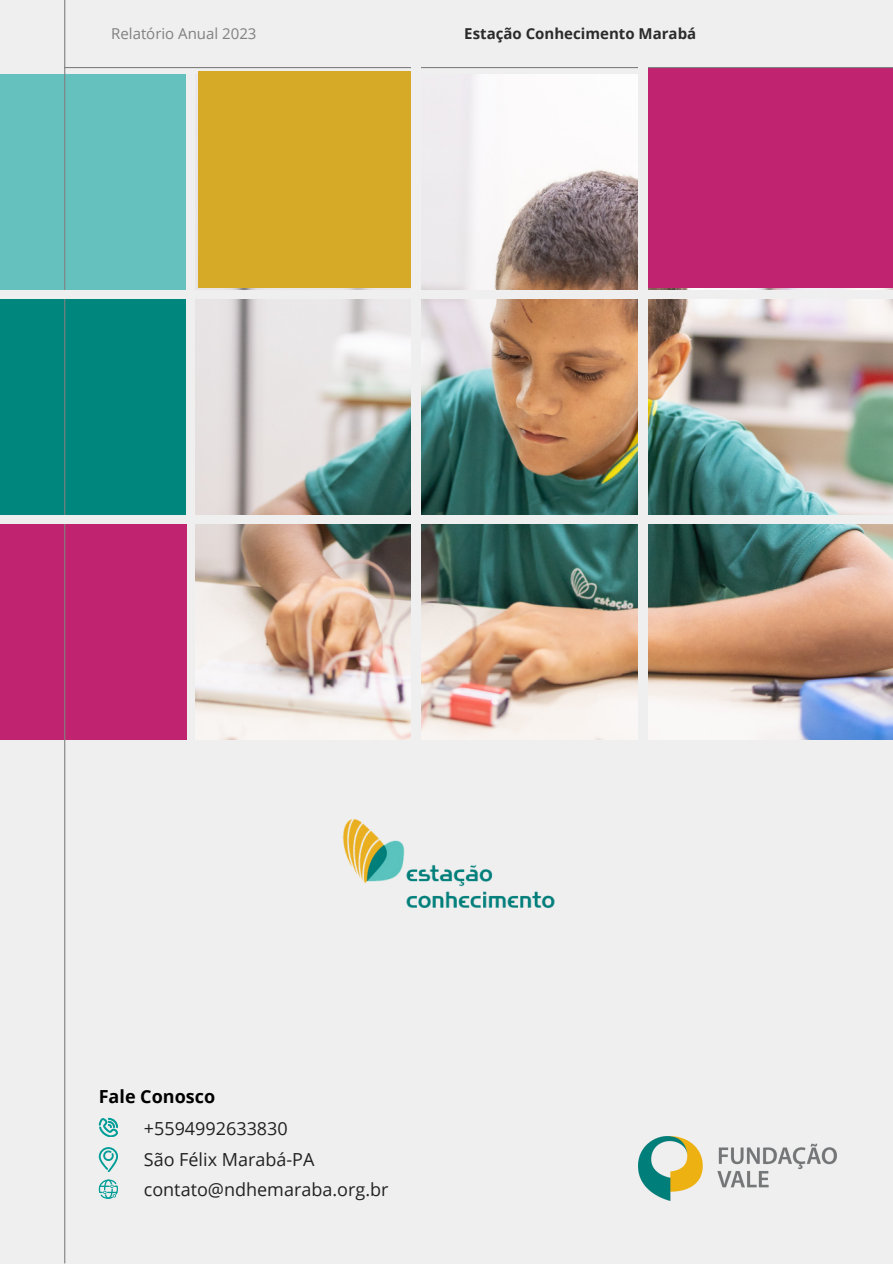
<style>
.page{position:relative;width:893px;height:1264px;background:#fff}
.page>*{position:absolute;margin:0;border:0;box-sizing:border-box;transform-origin:0 0}
.t1{font:18px "Open Sans";color:#222}
.t2{font:700 18px "Open Sans";color:#000}
.t3{font:700 15px "Open Sans";color:#2b2b2b}
.t4{font:15px "Open Sans";color:#808080}
</style>
<div class="page">
<div style="left:0;top:0;width:892px;height:1263px;background:#efefef"></div>
<div style="left:0;top:523px;width:186px;height:217px;background:#c02470"></div>
<div style="left:0;top:299px;width:186px;height:216px;background:#00867c"></div>
<img style="left:195px;top:75px;width:697px;height:665px">
<div style="left:647px;top:67px;width:245px;height:221px;background:#c02470"></div>
<div style="left:0;top:74px;width:186px;height:217px;background:#65c1be"></div>
<div style="left:198px;top:71px;width:218px;height:217px;background:#d6a927"></div>
<hr style="left:64px;top:0;width:1px;height:1263px;background:#808080">
<hr style="left:64px;top:67px;width:828px;height:1px;background:#808080">
<div style="left:411px;top:33px;width:10px;height:741px;background:#efefef"></div>
<div style="left:638px;top:33px;width:9px;height:741px;background:#efefef"></div>
<div style="left:0;top:291px;width:892px;height:8px;background:#efefef"></div>
<div style="left:0;top:515px;width:892px;height:8px;background:#efefef"></div>
<svg style="left:99px;top:1147px;width:19px;height:24px"></svg>
<svg style="left:99px;top:1117px;width:19px;height:19px"></svg>
<svg style="left:99px;top:1179px;width:19px;height:19px"></svg>
<img style="left:638px;top:1136px;width:198px;height:64px">
<img style="left:342px;top:819px;width:213px;height:89px">
<p class="t4" style="left:111px;top:23px;width:147px">Relatório Anual 2023</p>
<p class="t3" style="left:464px;top:23px;width:233px">Estação Conhecimento Marabá</p>
<p class="t2" style="left:99px;top:1083px;width:118px">Fale Conosco</p>
<p class="t1" style="left:144px;top:1116px;width:145px">+5594992633830</p>
<h1 class="t1" style="left:144px;top:1147px;width:172px">São Félix Marabá-PA</h1>
<h2 class="t1" style="left:144px;top:1176px;width:246px">contato@ndhemaraba.org.br</h2>
</div>
